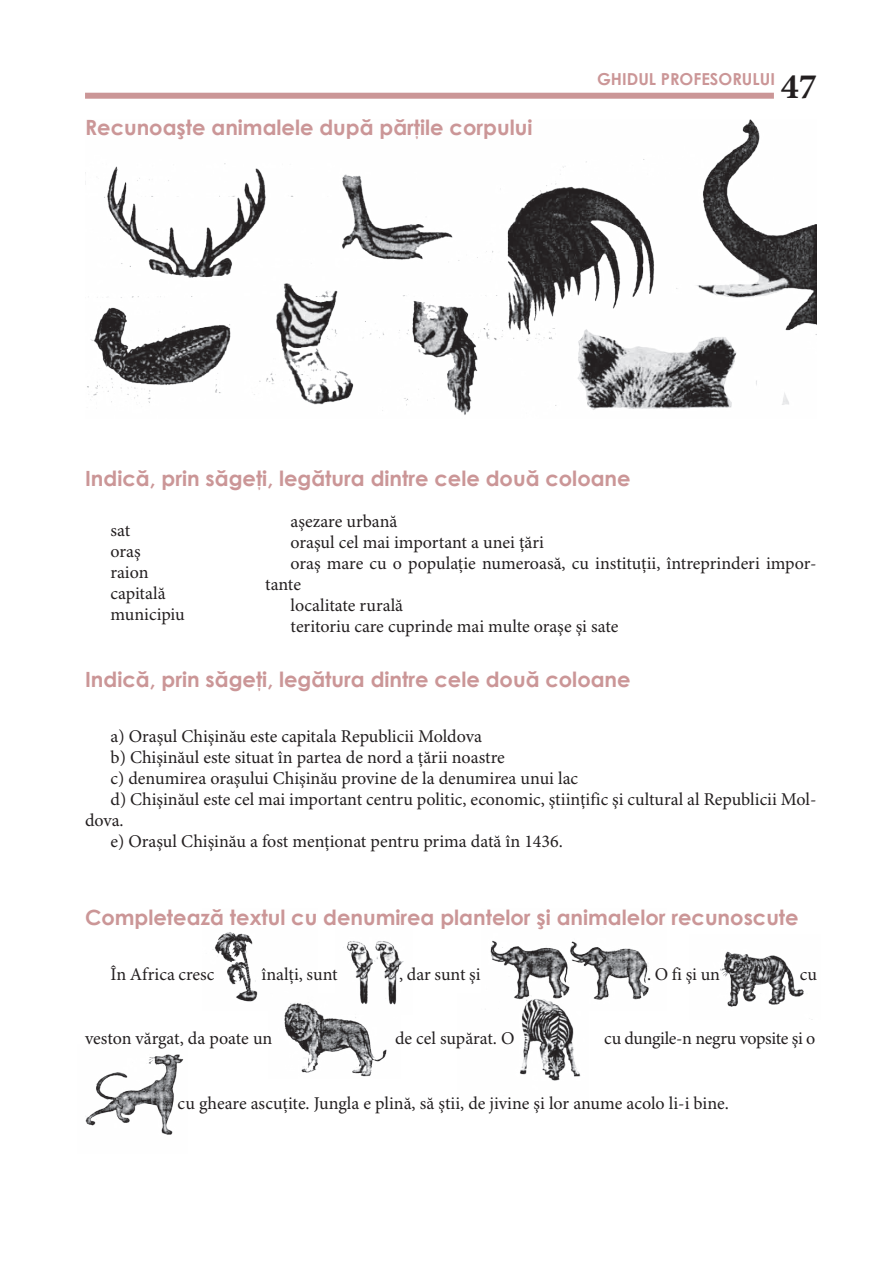
<style>
.page{position:relative;width:893px;height:1263px;background:#fff}
.page>*{position:absolute;margin:0;border:0;box-sizing:border-box;transform-origin:0 0}
.t1{font:700 21px "Century Gothic";color:#cb9697}
.t2{font:18px/21px "Minion Pro";color:#231f20}
.t3{font:18px "Minion Pro";letter-spacing:-.02em;color:#231f20}
.t4{font:700 16.5px "Century Gothic";color:#cb9697}
.s1{font-family:"Minion Pro";font-size:36px;color:#231f20}
</style>
<div class="page">
<div style="left:85px;top:93px;width:689px;height:6px;background:#cb9697"></div>
<img style="left:85px;top:119px;width:731px;height:296px">
<img style="left:212px;top:932px;width:46px;height:70px">
<img style="left:347px;top:941px;width:57px;height:53px">
<img style="left:490px;top:927px;width:159px;height:73px">
<img style="left:720px;top:951px;width:84px;height:56px">
<img style="left:284px;top:994px;width:113px;height:83px">
<img style="left:490px;top:994px;width:98px;height:87px">
<img style="left:85px;top:1054px;width:99px;height:81px">
<p class="t1" style="left:85px;top:112px;width:449px">Recunoaşte animalele după părţile corpului</p>
<p class="t4" style="left:597px;top:66px;width:221px">GHIDUL PROFESORULUI <span class="s1">47</span></p>
<p class="t1" style="left:85px;top:462px;width:547px">Indică, prin săgeţi, legătura dintre cele două coloane</p>
<p class="t2" style="left:111px;top:520px;width:76px">sat<br>oraş<br>raion capitală municipiu</p>
<p class="t2" style="left:291px;top:512px;width:108px">aşezare urbană</p>
<p class="t2" style="left:291px;top:533px;width:255px">oraşul cel mai important a unei ţări</p>
<p class="t2" style="left:291px;top:554px;width:527px">oraş mare cu o populaţie numeroasă, cu instituţii, întreprinderi impor-</p>
<p class="t2" style="left:265px;top:575px;width:37px">tante</p>
<p class="t2" style="left:291px;top:596px;width:114px">localitate rurală</p>
<p class="t2" style="left:291px;top:617px;width:329px">teritoriu care cuprinde mai multe oraşe şi sate</p>
<p class="t1" style="left:85px;top:663px;width:547px">Indică, prin săgeţi, legătura dintre cele două coloane</p>
<p class="t2" style="left:111px;top:726px;width:373px">a) Oraşul Chişinău este capitala Republicii Moldova</p>
<p class="t2" style="left:111px;top:747px;width:396px">b) Chişinăul este situat în partea de nord a ţării noastre</p>
<p class="t2" style="left:111px;top:768px;width:469px">c) denumirea oraşului Chişinău provine de la denumirea unui lac</p>
<p class="t2" style="left:111px;top:789px;width:707px">d) Chişinăul este cel mai important centru politic, economic, ştiinţific şi cultural al Republicii Mol-</p>
<p class="t2" style="left:85px;top:810px;width:40px">dova.</p>
<p class="t2" style="left:111px;top:831px;width:454px">e) Oraşul Chişinău a fost menţionat pentru prima dată în 1436.</p>
<p class="t1" style="left:85px;top:901px;width:715px">Completează textul cu denumirea plantelor şi animalelor recunoscute</p>
<p class="t2" style="left:111px;top:964px;width:106px">În Africa cresc</p>
<p class="t2" style="left:262px;top:964px;width:78px">înalţi, sunt</p>
<p class="t2" style="left:399px;top:964px;width:83px">, dar sunt şi</p>
<p class="t2" style="left:647px;top:964px;width:75px">. O fi şi un</p>
<p class="t2" style="left:800px;top:964px;width:19px">cu</p>
<p class="t2" style="left:85px;top:1029px;width:189px">veston vărgat, da poate un</p>
<p class="t2" style="left:395px;top:1029px;width:121px">de cel supărat. O</p>
<p class="t3" style="left:604px;top:1028px;width:213px">cu dungile-n negru vopsite şi o</p>
<p class="t2" style="left:178px;top:1093px;width:553px">cu gheare ascuţite. Jungla e plină, să ştii, de jivine şi lor anume acolo li-i bine.</p>
</div>
